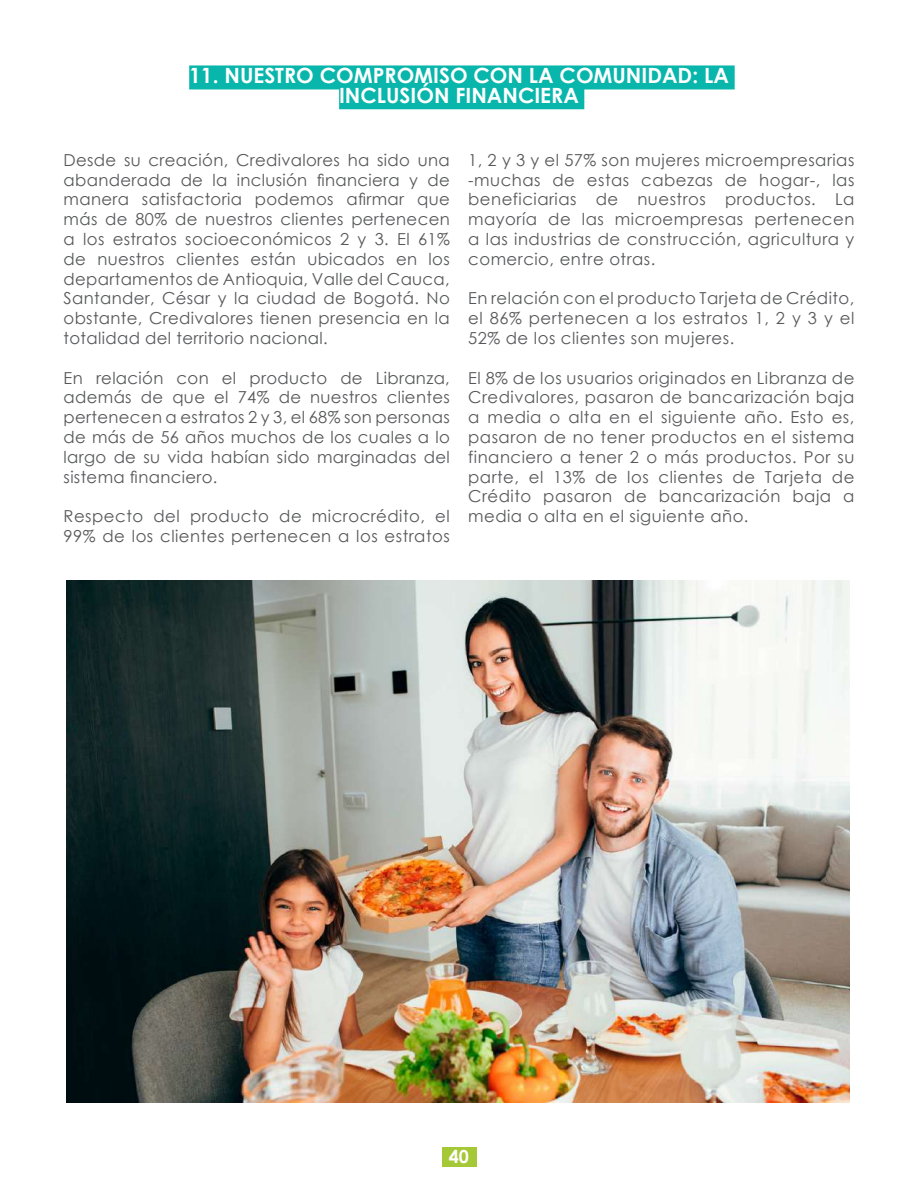
<style>
.page{position:relative;width:918px;height:1188px;background:#fff}
.page>*{position:absolute;margin:0;border:0;box-sizing:border-box;transform-origin:0 0}
.t1{font:700 21px/19.8px "Century Gothic";color:#fff;text-align:center}
.t2{font:700 18px "Century Gothic";color:#fff}
.t3{font:16.5px/19.8px "Century Gothic";letter-spacing:.03em;color:#57585a;text-align:justify}
</style>
<div class="page">
<div style="left:442px;top:1148px;width:34px;height:19px;background:#a5c836"></div>
<div style="left:189px;top:65px;width:546px;height:24px;background:#09b6ac"></div>
<div style="left:339px;top:85px;width:245px;height:24px;background:#09b6ac"></div>
<img style="left:66px;top:580px;width:783px;height:522px">
<p class="t1" style="left:189px;top:65px;width:541px">11. NUESTRO COMPROMISO CON LA COMUNIDAD: LA<br>INCLUSIÓN FINANCIERA</p>
<p class="t3" style="left:64px;top:150px;width:388px">Desde su creación, Credivalores ha sido una abanderada de la inclusión financiera y de manera satisfactoria podemos afirmar que más de 80% de nuestros clientes pertenecen a los estratos socioeconómicos 2 y 3. El 61% de nuestros clientes están ubicados en los departamentos de Antioquia, Valle del Cauca, Santander, César y la ciudad de Bogotá. No obstante, Credivalores tienen presencia en la totalidad del territorio nacional.</p>
<p class="t3" style="left:64px;top:367px;width:388px">En relación con el producto de Libranza, además de que el 74% de nuestros clientes pertenecen a estratos 2 y 3, el 68% son personas de más de 56 años muchos de los cuales a lo largo de su vida habían sido marginadas del sistema financiero.</p>
<p class="t3" style="left:64px;top:506px;width:388px">Respecto del producto de microcrédito, el<br>99% de los clientes pertenecen a los estratos</p>
<p class="t3" style="left:468px;top:150px;width:388px">1, 2 y 3 y el 57% son mujeres microempresarias -muchas de estas cabezas de hogar-, las beneficiarias de nuestros productos. La mayoría de las microempresas pertenecen a las industrias de construcción, agricultura y comercio, entre otras.</p>
<p class="t3" style="left:468px;top:288px;width:388px">En relación con el producto Tarjeta de Crédito, el 86% pertenecen a los estratos 1, 2 y 3 y el 52% de los clientes son mujeres.</p>
<p class="t3" style="left:468px;top:367px;width:388px">El 8% de los usuarios originados en Libranza de Credivalores, pasaron de bancarización baja a media o alta en el siguiente año. Esto es, pasaron de no tener productos en el sistema financiero a tener 2 o más productos. Por su parte, el 13% de los clientes de Tarjeta de Crédito pasaron de bancarización baja a media o alta en el siguiente año.</p>
<p class="t2" style="left:449px;top:1142px;width:22px">40</p>
</div>
